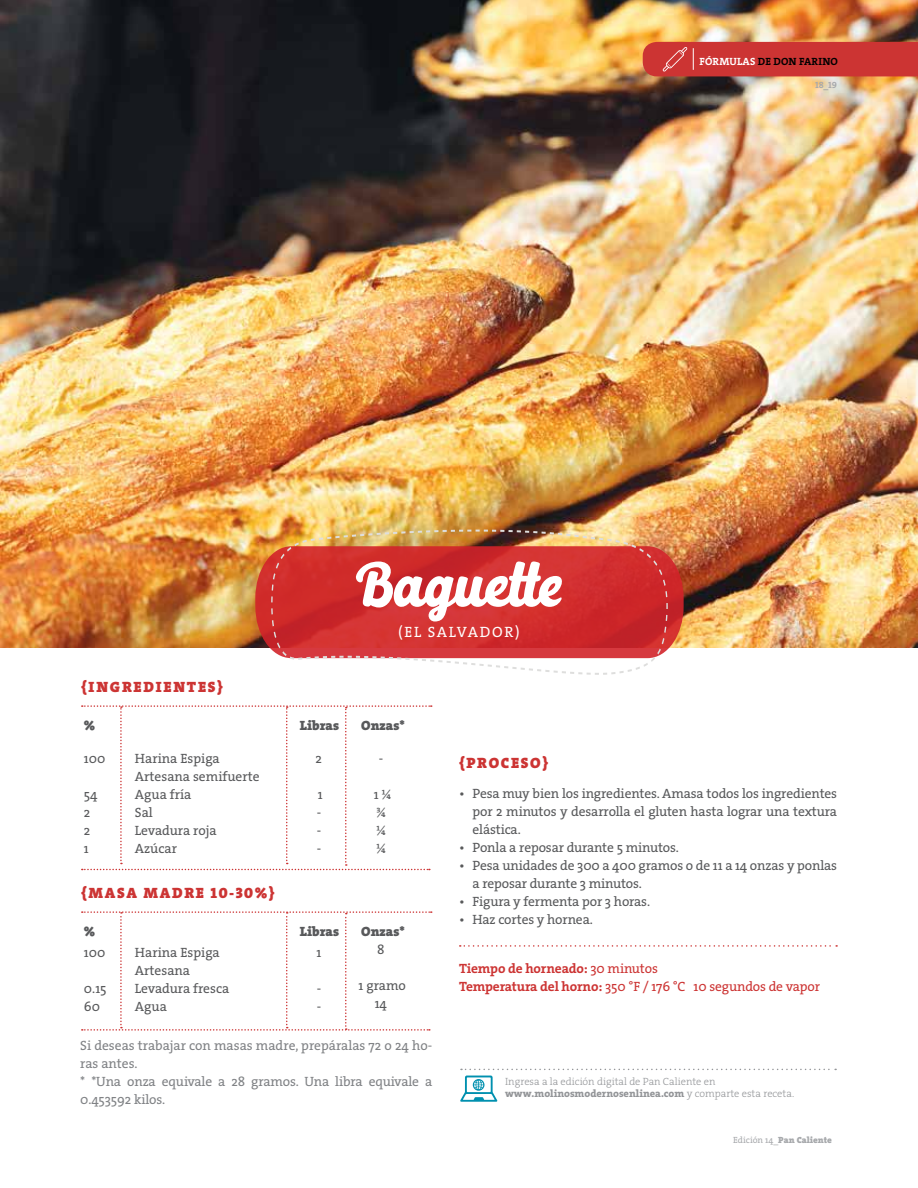
<style>
.page{position:relative;width:918px;height:1188px;background:#fff}
.page>*{position:absolute;margin:0;border:0;box-sizing:border-box;transform-origin:0 0}
.t1{font:60px "Selphia";letter-spacing:-.005em;color:#fff}
.t2{font:15px "The Serif HP9 Blk";letter-spacing:.115em;color:#cc3433}
.t3{font:15px "The Serif HP5 Plain";letter-spacing:.115em;color:#fff}
.t4{font:13.5px/18px "The Serif HP5 Plain";letter-spacing:-.01em;color:#58595b}
.t5{font:13.5px/18px "The Serif HP5 Plain";letter-spacing:-.01em;color:#808285}
.t6{font:13.5px "The Serif HP5 Plain";letter-spacing:-.01em;color:#cc3433}
.t7{font:13.5px "The Serif HP9 Blk";color:#58595b}
.t8{font:13.5px "The Serif HP7 Bld";letter-spacing:-.01em;color:#cc3433}
.t9{font:10.5px "The Serif HP8 Ex Bld";color:#939598}
.t10{font:10.5px "The Serif HP3 Lig";color:#939598}
.t11{font:10.5px "The Serif HP7 Bld";letter-spacing:.015em;color:#000}
.t12{font:9px "The Serif HP9 Blk";color:#a7a9ac}
.t13{font:9px "The Serif HP7 Bld";color:#a7a9ac}
.s1{color:#fff}
.s2{font-family:"The Serif HP5 Plain"}
.s3{font-family:"The Serif HP7 Bld"}
.s4{font-family:"The Serif HP3 Lig"}
</style>
<div class="page">
<svg style="left:82px;top:705px;width:350px;height:165px"></svg>
<svg style="left:82px;top:911px;width:350px;height:120px"></svg>
<img style="left:0;top:0;width:918px;height:648px">
<svg style="left:460px;top:945px;width:377px;height:2px"></svg>
<img style="left:255px;top:546px;width:429px;height:103px">
<svg style="left:271px;top:530px;width:397px;height:145px;background:#d5544d"></svg>
<div style="left:643px;top:42px;width:275px;height:34px;background:#cc3433"></div>
<svg style="left:461px;top:1069px;width:375px;height:1px"></svg>
<svg style="left:460px;top:1076px;width:37px;height:26px"></svg>
<p class="t11" style="left:700px;top:54px;width:140px"><span class="s1">FÓRMULAS</span> DE DON FARINO</p>
<p class="t2" style="left:81px;top:676px;width:143px">{INGREDIENTES}</p>
<h1 class="t1" style="left:356px;top:546px;width:207px">Baguette</h1>
<p class="t3" style="left:398px;top:622px;width:123px">(EL SALVADOR)</p>
<p class="t7" style="left:84px;top:716px;width:13px">%</p>
<p class="t7" style="left:300px;top:716px;width:41px">Libras</p>
<p class="t7" style="left:361px;top:716px;width:45px">Onzas*</p>
<p class="t13" style="left:815px;top:79px;width:23px">18_19</p>
<p class="t4" style="left:84px;top:750px;width:23px">100</p>
<p class="t4" style="left:84px;top:786px;width:15px">54<br>2<br>2<br>1</p>
<p class="t4" style="left:135px;top:750px;width:126px">Harina Espiga<br>Artesana semifuerte<br>Agua fría<br>Sal<br>Levadura roja<br>Azúcar</p>
<p class="t2" style="left:81px;top:882px;width:195px">{MASA MADRE 10-30%}</p>
<p class="t4" style="left:316px;top:750px;width:8px">2</p>
<p class="t4" style="left:317px;top:786px;width:8px">1 - - -</p>
<p class="t4" style="left:379px;top:750px;width:6px">-</p>
<p class="t4" style="left:374px;top:786px;width:19px">1 ¼ ¾ ¼ ¼</p>
<p class="t7" style="left:84px;top:922px;width:13px">%</p>
<p class="t7" style="left:300px;top:922px;width:41px">Libras</p>
<p class="t7" style="left:361px;top:922px;width:45px">Onzas*</p>
<p class="t4" style="left:84px;top:944px;width:23px">100</p>
<p class="t4" style="left:84px;top:980px;width:24px">0.15<br>60</p>
<p class="t4" style="left:135px;top:944px;width:96px">Harina Espiga<br>Artesana<br>Levadura fresca<br>Agua</p>
<p class="t4" style="left:316px;top:944px;width:6px">1</p>
<p class="t4" style="left:317px;top:980px;width:6px">- -</p>
<p class="t4" style="left:377px;top:941px;width:9px">8</p>
<p class="t4" style="left:359px;top:977px;width:49px;text-align:center">1 gramo<br>14</p>
<p class="t5" style="left:80px;top:1037px;width:353px">Si deseas trabajar con masas madre, prepáralas 72 o 24 ho&shy;ras antes.<br>* *Una onza equivale a 28 gramos. Una libra equivale a 0.453592 kilos.</p>
<p class="t2" style="left:459px;top:753px;width:91px">{PROCESO}</p>
<p class="t4" style="left:472px;top:785px;width:366px;text-align:justify;text-indent:-14px">• Pesa muy bien los ingredientes. Amasa todos los ingredientes por 2 minutos y desarrolla el gluten hasta lograr una textura elástica.</p>
<p class="t4" style="left:459px;top:839px;width:221px">• Ponla a reposar durante 5 minutos.</p>
<p class="t4" style="left:472px;top:857px;width:366px;text-indent:-14px">• Pesa unidades de 300 a 400 gramos o de 11 a 14 onzas y ponlas a reposar durante 3 minutos.</p>
<p class="t4" style="left:459px;top:893px;width:193px">• Figura y fermenta por 3 horas.</p>
<p class="t4" style="left:459px;top:911px;width:135px">• Haz cortes y hornea.</p>
<p class="t8" style="left:459px;top:960px;width:200px">Tiempo de horneado: <span class="s2">30 minutos</span></p>
<p class="t6" style="left:459px;top:978px;width:363px"><span class="s3">Temperatura del horno:</span> 350 °F / 176 °C 10 segundos de vapor</p>
<p class="t10" style="left:505px;top:1075px;width:212px">Ingresa a la edición digital de Pan Caliente en</p>
<p class="t9" style="left:505px;top:1087px;width:291px">www.molinosmodernosenlinea.com <span class="s4">y comparte esta receta.</span></p>
<p class="t12" style="left:733px;top:1134px;width:100px"><span class="s2">Edición 14_</span>Pan Caliente</p>
</div>
